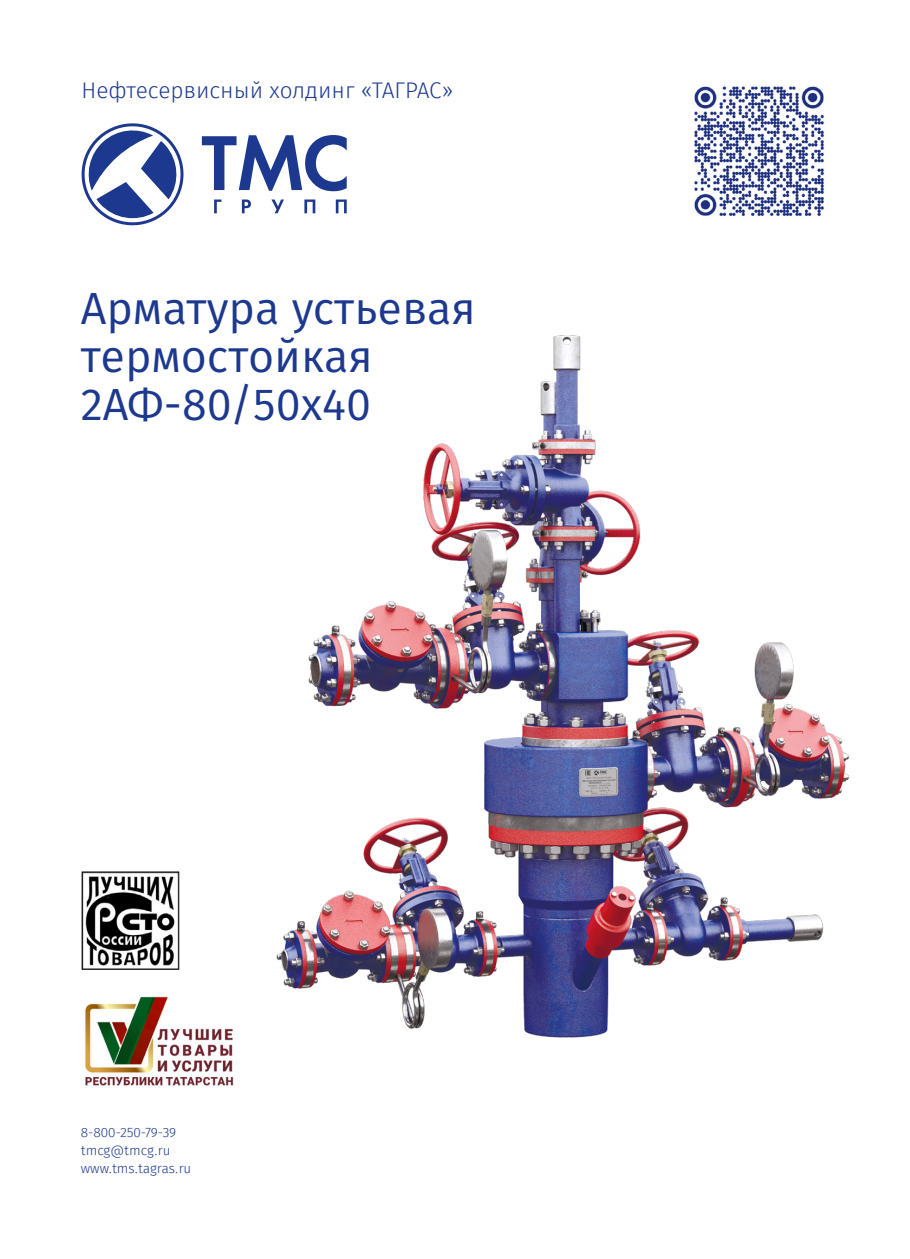
<style>
.page{position:relative;width:910px;height:1259px;background:#fff}
.page>*{position:absolute;margin:0;border:0;box-sizing:border-box;transform-origin:0 0}
.t1{font:45px/48px "Fira Sans";color:#1c388f}
.t2{font:300 22.5px "Fira Sans";color:#1c388f}
.t3{font:300 13.5px/18px "Fira Sans";color:#1c388f}
</style>
<div class="page">
<img style="left:276px;top:335px;width:574px;height:703px">
<svg style="left:81px;top:123px;width:266px;height:103px"></svg>
<img style="left:694px;top:86px;width:130px;height:131px">
<img style="left:82px;top:871px;width:98px;height:99px">
<img style="left:85px;top:996px;width:149px;height:90px">
<h2 class="t2" style="left:82px;top:75px;width:373px">Нефтесервисный холдинг «ТАГРАС»</h2>
<h1 class="t1" style="left:81px;top:288px;width:397px">Арматура устьевая термостойкая<br>2АФ-80/50х40</h1>
<p class="t3" style="left:81px;top:1124px;width:112px">8-800-250-79-39 tmcg@tmcg.ru www.tms.tagras.ru</p>
</div>
